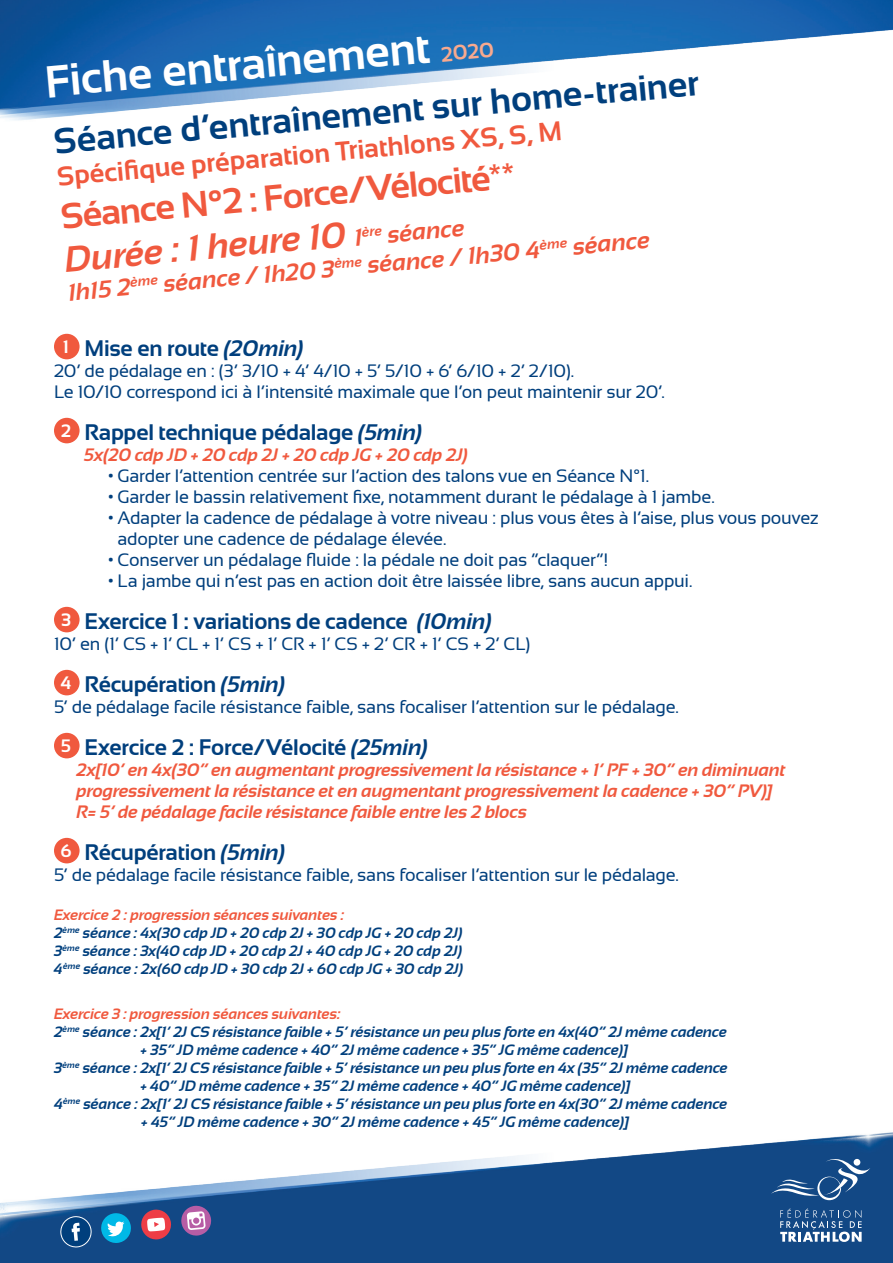
<style>
.page{position:relative;width:893px;height:1263px;background:#fff}
.page>*{position:absolute;margin:0;border:0;box-sizing:border-box;transform-origin:0 0}
.t1{font:700 45px "Sansation";color:#fff}
.t2{font:700 36px/43.7px "Sansation";color:#f0593e}
.t3{font:700 36px "Sansation";color:#003f7d}
.t4{font:700 27px "Sansation";color:#f0593e}
.t5{font:italic 700 24px "Sansation";color:#f0593e}
.t6{font:700 22.5px "Sansation";letter-spacing:-.01em;color:#003f7d}
.t7{font:18px/21px "Sansation";letter-spacing:-.015em;color:#003f7d}
.t8{font:italic 700 18px/21px "Sansation";letter-spacing:-.005em;color:#f0593e}
.t9{font:italic 700 15px/18px "Sansation";color:#003f7d}
.t10{font:italic 700 15px "Sansation";color:#f0593e}
.s1{font-size:21px;color:#f8a98e}
.s2{font-style:italic}
.s3{font-style:italic;font-size:24px}
.s4{font-size:18px;color:#fff}
.s5{color:#f0593e}
</style>
<div class="page">
<img style="left:0;top:0;width:893px;height:1263px">
<svg style="left:771px;top:1154px;width:99px;height:46px;background:#305f94"></svg>
<svg style="left:780px;top:1208px;width:82px;height:34px;background:#4d75a3"></svg>
<svg style="left:141px;top:1209px;width:31px;height:31px"></svg>
<svg style="left:181px;top:1205px;width:31px;height:31px"></svg>
<svg style="left:100px;top:1212px;width:32px;height:32px"></svg>
<svg style="left:60px;top:1215px;width:32px;height:33px"></svg>
<div style="left:54px;top:334px;width:26px;height:25px;background:#f0593e;border-radius:50%"></div>
<div style="left:54px;top:418px;width:26px;height:25px;background:#f0593e;border-radius:50%"></div>
<div style="left:54px;top:607px;width:26px;height:25px;background:#f0593e;border-radius:50%"></div>
<div style="left:54px;top:670px;width:26px;height:25px;background:#f0593e;border-radius:50%"></div>
<div style="left:54px;top:733px;width:26px;height:25px;background:#f0593e;border-radius:50%"></div>
<div style="left:54px;top:838px;width:26px;height:25px;background:#f0593e;border-radius:50%"></div>
<h1 class="t1" style="left:43px;top:56px;width:452px;rotate:-5deg">Fiche entraînement <span class="s1">2020</span></h1>
<h2 class="t3" style="left:52px;top:120px;width:649px;rotate:-5deg">Séance d’entraînement sur home-trainer</h2>
<h3 class="t4" style="left:56px;top:161px;width:508px;rotate:-5deg">Spécifi que préparation Triathlons XS, S, M</h3>
<h2 class="t2" style="left:59px;top:194px;width:458px;rotate:-5deg">Séance N°2 : Force/Vélocité**<br><span class="s2">Durée : 1 heure 10</span> <span class="s3">1</span><sup>ère</sup> <span class="s3">séance</span></h2>
<h3 class="t5" style="left:67px;top:278px;width:586px;rotate:-5deg">1h15 2<sup>ème</sup> séance / 1h20 3<sup>ème</sup> séance / 1h30 4<sup>ème</sup> séance</h3>
<p class="t6" style="left:63px;top:336px;width:242px"><span class="s4">1</span> Mise en route <span class="s2">(20min)</span></p>
<p class="t7" style="left:54px;top:361px;width:612px">20’ de pédalage en : (3’ 3/10 + 4’ 4/10 + 5’ 5/10 + 6’ 6/10 + 2’ 2/10).<br>Le 10/10 correspond ici à l’intensité maximale que l’on peut maintenir sur 20’.</p>
<p class="t6" style="left:61px;top:420px;width:363px"><span class="s4">2</span> Rappel technique pédalage <span class="s2">(5min)</span></p>
<p class="t8" style="left:84px;top:445px;width:385px">5x(20 cdp JD + 20 cdp 2J + 20 cdp JG + 20 cdp 2J)</p>
<p class="t7" style="left:108px;top:466px;width:543px">• Garder l’attention centrée sur l’action des talons vue en Séance N°1.</p>
<p class="t7" style="left:108px;top:487px;width:608px">• Garder le bassin relativement fixe, notamment durant le pédalage à 1 jambe.</p>
<p class="t7" style="left:118px;top:508px;width:703px;text-indent:-10px">• Adapter la cadence de pédalage à votre niveau : plus vous êtes à l’aise, plus vous pouvez adopter une cadence de pédalage élevée.</p>
<p class="t7" style="left:108px;top:550px;width:502px">• Conserver un pédalage fluide : la pédale ne doit pas “claquer”!</p>
<p class="t7" style="left:108px;top:571px;width:586px">• La jambe qui n’est pas en action doit être laissée libre, sans aucun appui.</p>
<p class="t6" style="left:61px;top:609px;width:432px"><span class="s4">3</span> Exercice 1 : variations de cadence <span class="s2">(10min)</span></p>
<p class="t7" style="left:54px;top:634px;width:478px">10’ en (1’ CS + 1’ CL + 1’ CS + 1’ CR + 1’ CS + 2’ CR + 1’ CS + 2’ CL)</p>
<p class="t6" style="left:61px;top:672px;width:226px"><span class="s4">4</span> Récupération <span class="s2">(5min)</span></p>
<p class="t7" style="left:54px;top:697px;width:626px">5’ de pédalage facile résistance faible, sans focaliser l’attention sur le pédalage.</p>
<p class="t6" style="left:61px;top:735px;width:369px"><span class="s4">5</span> Exercice 2 : Force/Vélocité <span class="s2">(25min)</span></p>
<p class="t8" style="left:77px;top:760px;width:710px">2x[10’ en 4x(30” en augmentant progressivement la résistance + 1’ PF + 30” en diminuant progressivement la résistance et en augmentant progressivement la cadence + 30” PV)]<br>R= 5’ de pédalage facile résistance faible entre les 2 blocs</p>
<p class="t6" style="left:61px;top:840px;width:226px"><span class="s4">6</span> Récupération <span class="s2">(5min)</span></p>
<p class="t7" style="left:54px;top:865px;width:626px">5’ de pédalage facile résistance faible, sans focaliser l’attention sur le pédalage.</p>
<p class="t9" style="left:54px;top:906px;width:411px"><span class="s5">Exercice 2 : progression séances suivantes :<br></span>2<sup>ème</sup> séance : 4x(30 cdp JD + 20 cdp 2J + 30 cdp JG + 20 cdp 2J)<br>3<sup>ème</sup> séance : 3x(40 cdp JD + 20 cdp 2J + 40 cdp JG + 20 cdp 2J)<br>4<sup>ème</sup> séance : 2x(60 cdp JD + 30 cdp 2J + 60 cdp JG + 30 cdp 2J)</p>
<p class="t10" style="left:54px;top:1006px;width:288px">Exercice 3 : progression séances suivantes:</p>
<p class="t9" style="left:54px;top:1023px;width:675px">2<sup>ème</sup> séance : 2x[1’ 2J CS résistance faible + 5’ résistance un peu plus forte en 4x(40” 2J même cadence</p>
<p class="t9" style="left:141px;top:1041px;width:489px">+ 35” JD même cadence + 40” 2J même cadence + 35” JG même cadence)]</p>
<p class="t9" style="left:54px;top:1059px;width:675px">3<sup>ème</sup> séance : 2x[1’ 2J CS résistance faible + 5’ résistance un peu plus forte en 4x (35” 2J même cadence</p>
<p class="t9" style="left:140px;top:1077px;width:492px">+ 40” JD même cadence + 35” 2J même cadence + 40” JG même cadence)]</p>
<p class="t9" style="left:54px;top:1095px;width:675px">4<sup>ème</sup> séance : 2x[1’ 2J CS résistance faible + 5’ résistance un peu plus forte en 4x(30” 2J même cadence</p>
<p class="t9" style="left:141px;top:1113px;width:489px">+ 45” JD même cadence + 30” 2J même cadence + 45” JG même cadence)]</p>
</div>
